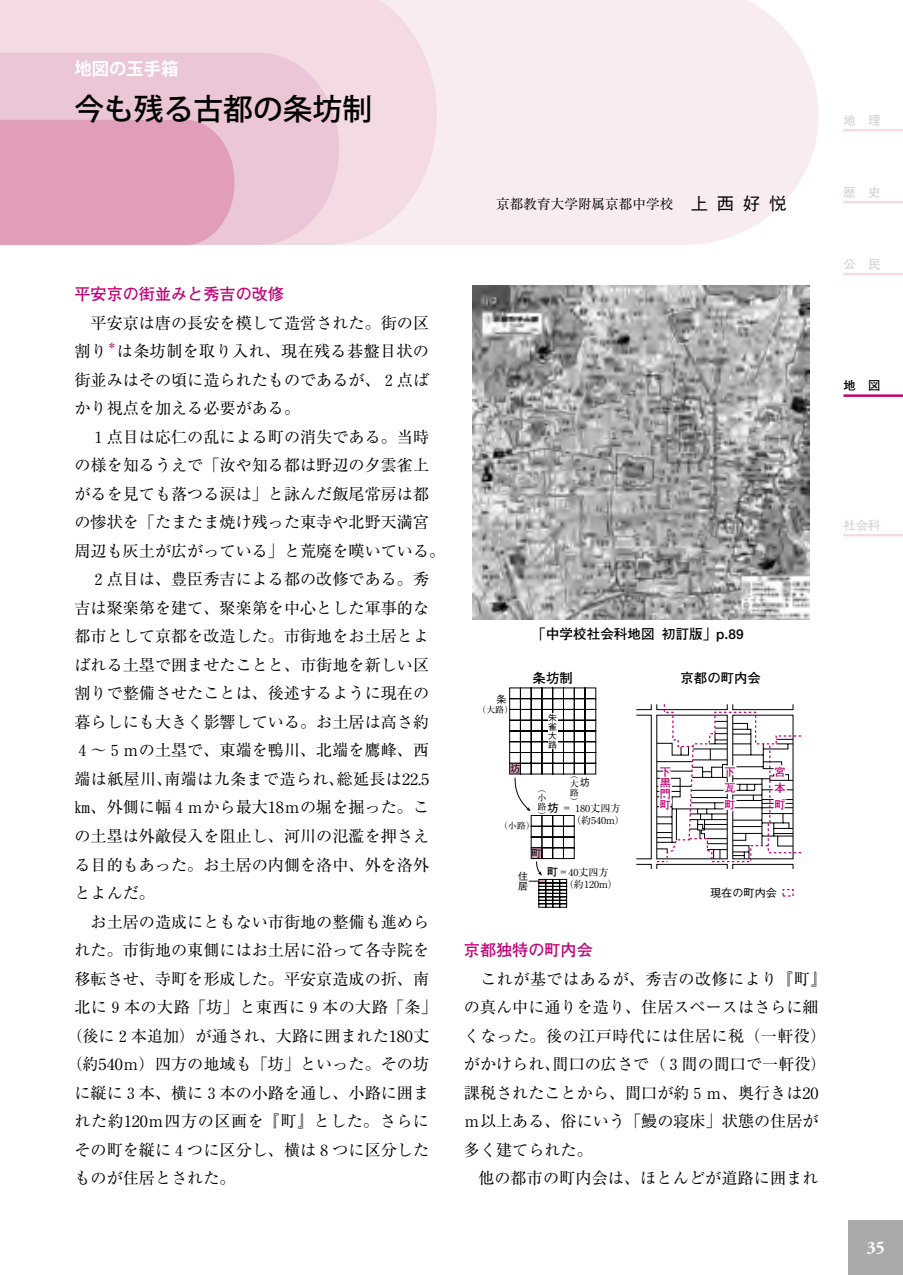
<style>
.page{position:relative;width:903px;height:1275px;background:#fff}
.page>*{position:absolute;margin:0;border:0;box-sizing:border-box;transform-origin:0 0}
.t1{font:500 29.75px "Koz Go Std";color:#000}
.t2{font:17.32px "Koz Go Std Bold 83 pv RKSJ H";color:#fff}
.t3{font:700 17.32px "Adobe Garamond";color:#fff}
.t4{font:16.1px/28.5px "Ryumin";color:#000}
.t5{font:16.1px "Ryumin";letter-spacing:.02em;color:#000}
.t6{font:16.1px "Ryumin";letter-spacing:.03em;color:#000}
.t7{font:16.1px "Ryumin";letter-spacing:.025em;color:#000}
.t8{font:700 16.1px "Futo Go B101";color:#c10077}
.t9{font:13.65px "Ryumin";color:#000}
.t10{font:700 13.65px "Futo Go B101";color:#000}
.t11{font:700 13.47px "Futo Go B101";color:#000}
.t12{font:700 12.42px "Futo Go B101";color:#d6d6d6}
.t13{font:700 12.42px "Futo Go B101";color:#000}
.t14{font:700 11.2px/16.8px "Futo Go B101";color:#c10077;text-align:justify}
.t15{font:500 11.2px "Gothic BBB";color:#000}
.t16{font:9.97px/11.7px "Ryumin";color:#000}
.t17{font:500 9.97px/10px "Gothic BBB";color:#000}
.t18{font:9.45px "Ryumin";color:#c10077}
.t19{font:8.92px/8.8px "Ryumin";color:#000;text-align:justify}
.t20{font:500 8.92px/8.9px "Gothic BBB";color:#000;text-align:justify}
.s1{font-family:"BLS Gaiji ST Rmr"}
.s2{font-family:"Gothic BBB";font-weight:500;font-size:17.32px}
.s3{font-family:"Futo Go B101";font-weight:700;font-size:11.2px}
</style>
<div class="page">
<div style="left:848px;top:1220px;width:55px;height:55px;background:#aaa"></div>
<div style="left:437px;top:0;width:382px;height:245px;background:#f8ecf0"></div>
<svg style="left:0;top:0;width:437px;height:245px;background:#f3dce4"></svg>
<svg style="left:0;top:53px;width:339px;height:192px;background:#ebc7d7"></svg>
<div style="left:0;top:120px;width:234px;height:125px;background:#e09eba"></div>
<svg style="left:509px;top:687px;width:87px;height:220px"></svg>
<svg style="left:636px;top:704px;width:165px;height:165px"></svg>
<img style="left:473px;top:286px;width:337px;height:333px">
<hr style="left:843px;top:129px;width:60px;height:2px;background:#f3dae3">
<hr style="left:843px;top:201px;width:60px;height:2px;background:#f3dae3">
<hr style="left:843px;top:273px;width:60px;height:2px;background:#f3dae3">
<hr style="left:843px;top:534px;width:60px;height:2px;background:#f3dae3">
<hr style="left:843px;top:394px;width:60px;height:3px;background:#c10077">
<p class="t2" style="left:74px;top:57px;width:106px">地図の玉手箱</p>
<h1 class="t1" style="left:74px;top:91px;width:299px">今も残る古都の条坊制</h1>
<p class="t8" style="left:74px;top:285px;width:211px">平安京の街並みと秀吉の改修</p>
<p class="t4" style="left:74px;top:308px;width:356px">　平安京は唐の長安を模して造営された。街の区割り</p>
<p class="t18" style="left:107px;top:340px;width:11px">＊</p>
<p class="t5" style="left:117px;top:342px;width:314px">は条坊制を取り入れ、現在残る碁盤目状の</p>
<p class="t4" style="left:74px;top:365px;width:356px">街並みはその頃に造られたものであるが、２点ば</p>
<p class="t4" style="left:74px;top:394px;width:227px">かり視点を加える必要がある。</p>
<p class="t4" style="left:74px;top:422px;width:356px">　１点目は応仁の乱による町の消失である。当時</p>
<p class="t4" style="left:74px;top:451px;width:356px">の様を知るうえで「汝や知る都は野辺の夕雲雀上</p>
<p class="t4" style="left:74px;top:479px;width:356px">がるを見ても落つる涙は」と詠んだ飯尾常房は都</p>
<p class="t4" style="left:74px;top:508px;width:356px">の惨状を「たまたま焼け残った東寺や北野天満宮</p>
<p class="t4" style="left:74px;top:536px;width:372px">周辺も灰土が広がっている」と荒廃を嘆いている。</p>
<p class="t4" style="left:74px;top:565px;width:356px">　２点目は、豊臣秀吉による都の改修である。秀</p>
<p class="t4" style="left:74px;top:593px;width:356px">吉は聚楽第を建て、聚楽第を中心とした軍事的な</p>
<p class="t4" style="left:74px;top:622px;width:356px">都市として京都を改造した。市街地をお土居とよ</p>
<p class="t4" style="left:74px;top:650px;width:356px">ばれる土塁で囲ませたことと、市街地を新しい区</p>
<p class="t4" style="left:74px;top:679px;width:356px">割りで整備させたことは、後述するように現在の</p>
<p class="t4" style="left:74px;top:707px;width:356px">暮らしにも大きく影響している。お土居は高さ約</p>
<p class="t4" style="left:74px;top:736px;width:356px">４～５ｍの土塁で、東端を鴨川、北端を鷹峰、西</p>
<p class="t5" style="left:74px;top:769px;width:356px">端は紙屋川､南端は九条まで造られ､総延長は22.5</p>
<p class="t4" style="left:74px;top:793px;width:356px"><span class="s1">袰</span>、外側に幅４ｍから最大18ｍの堀を掘った。こ</p>
<p class="t4" style="left:74px;top:821px;width:356px">の土塁は外敵侵入を阻止し、河川の氾濫を押さえ</p>
<p class="t4" style="left:74px;top:850px;width:356px">る目的もあった。お土居の内側を洛中、外を洛外</p>
<p class="t4" style="left:74px;top:878px;width:82px">とよんだ。</p>
<p class="t4" style="left:74px;top:907px;width:356px">　お土居の造成にともない市街地の整備も進めら</p>
<p class="t4" style="left:74px;top:935px;width:356px">れた。市街地の東側にはお土居に沿って各寺院を</p>
<p class="t4" style="left:74px;top:964px;width:356px">移転させ、寺町を形成した。平安京造成の折、南</p>
<p class="t7" style="left:74px;top:997px;width:364px">北に９本の大路「坊」と東西に９本の大路「条」</p>
<p class="t4" style="left:66px;top:1021px;width:364px">（後に２本追加）が通され、大路に囲まれた180丈</p>
<p class="t4" style="left:66px;top:1050px;width:364px">（約540ｍ）四方の地域も「坊」といった。その坊</p>
<p class="t4" style="left:74px;top:1078px;width:356px">に縦に３本、横に３本の小路を通し、小路に囲ま</p>
<p class="t6" style="left:74px;top:1112px;width:356px">れた約120ｍ四方の区画を『町』とした。さらに</p>
<p class="t4" style="left:74px;top:1135px;width:356px">その町を縦に４つに区分し、横は８つに区分した</p>
<p class="t4" style="left:74px;top:1164px;width:163px">ものが住居とされた。</p>
<p class="t9" style="left:496px;top:195px;width:292px">京都教育大学附属京都中学校<span class="s2">　上西好悦</span></p>
<p class="t12" style="left:843px;top:113px;width:39px">地　理</p>
<p class="t12" style="left:843px;top:185px;width:39px">歴　史</p>
<p class="t12" style="left:843px;top:257px;width:39px">公　民</p>
<p class="t13" style="left:843px;top:379px;width:39px">地　図</p>
<p class="t12" style="left:843px;top:518px;width:39px">社会科</p>
<p class="t17" style="left:496px;top:694px;width:12px">条</p>
<p class="t19" style="left:477px;top:705px;width:38px">（大路）</p>
<p class="t10" style="left:532px;top:626px;width:213px">「中学校社会科地図初訂版」p.89</p>
<p class="t11" style="left:533px;top:671px;width:42px">条坊制</p>
<p class="t11" style="left:680px;top:671px;width:82px">京都の町内会</p>
<p class="t20" style="left:548px;top:713px;width:10px">朱雀大路</p>
<p class="t17" style="left:510px;top:764px;width:12px">坊</p>
<p class="t19" style="left:499px;top:821px;width:38px">（小路）</p>
<p class="t19" style="left:570px;top:771px;width:10px">（大路）</p>
<p class="t17" style="left:580px;top:777px;width:12px">坊</p>
<p class="t19" style="left:537px;top:784px;width:10px">（小路）</p>
<p class="t16" style="left:571px;top:802px;width:55px;text-indent:-23px"><span class="s3">坊</span> ＝ 180丈四方（約540m）</p>
<p class="t17" style="left:531px;top:849px;width:12px">町</p>
<p class="t17" style="left:518px;top:872px;width:12px">住居</p>
<p class="t16" style="left:547px;top:866px;width:72px"><span class="s3">町</span>＝40丈四方　 （約120m）</p>
<p class="t14" style="left:660px;top:766px;width:13px;line-height:11.2px">下黒門町</p>
<p class="t14" style="left:774px;top:763px;width:13px">宮本町</p>
<p class="t14" style="left:724px;top:763px;width:13px">下瓦町</p>
<p class="t15" style="left:710px;top:887px;width:68px">現在の町内会</p>
<p class="t8" style="left:464px;top:941px;width:130px">京都独特の町内会</p>
<p class="t4" style="left:464px;top:964px;width:364px">　これが基ではあるが、秀吉の改修により『町』の真ん中に通りを造り、住居スペースはさらに細くなった。後の江戸時代には住居に税（一軒役）がかけられ、間口の広さで（３間の間口で一軒役）課税されたことから、間口が約５ｍ、奥行きは20ｍ以上ある、俗にいう「鰻の寝床」状態の住居が多く建てられた。</p>
<p class="t4" style="left:478px;top:1164px;width:342px">他の都市の町内会は、ほとんどが道路に囲まれ</p>
<p class="t3" style="left:867px;top:1238px;width:20px">35</p>
</div>
